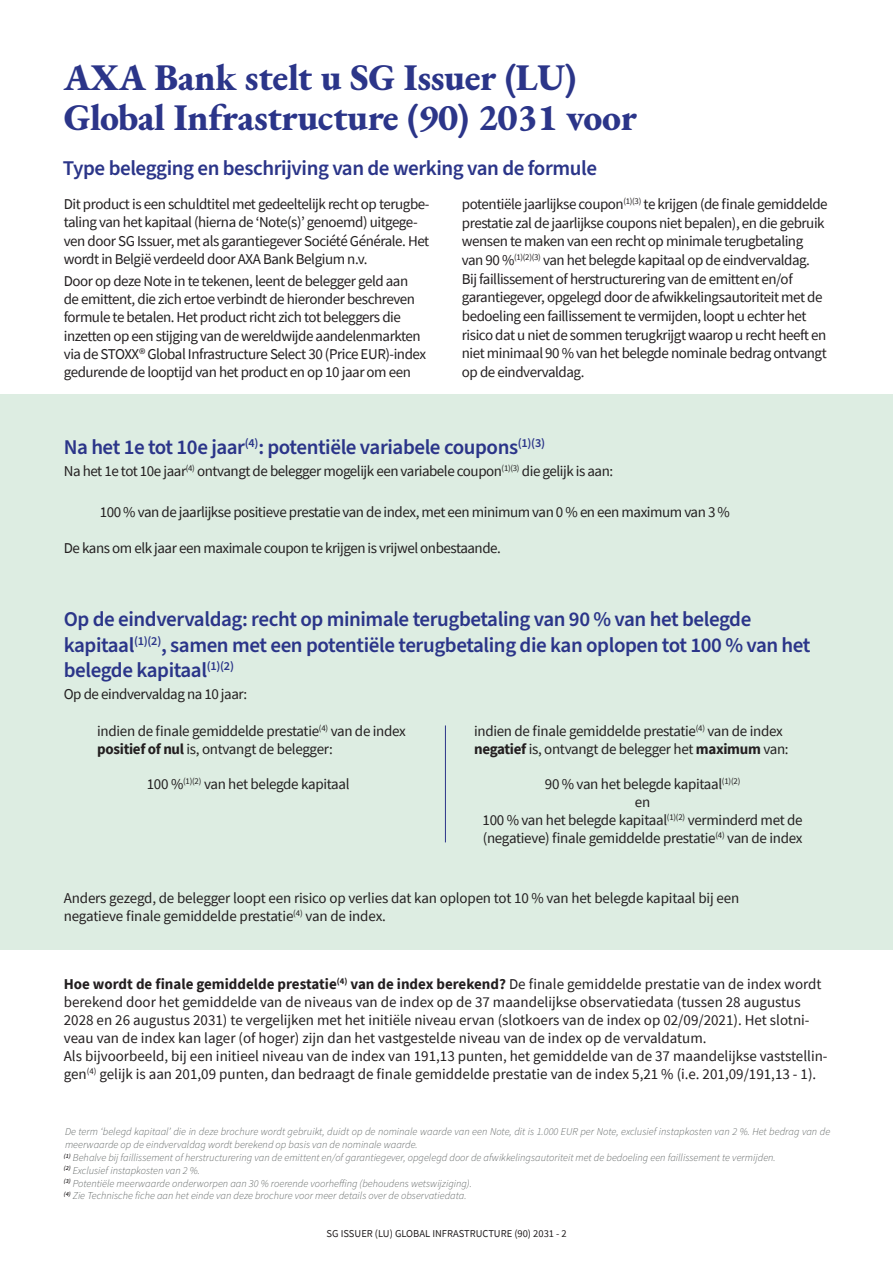
<style>
.page{position:relative;width:893px;height:1263px;background:#fff}
.page>*{position:absolute;margin:0;border:0;box-sizing:border-box;transform-origin:0 0}
.t1{font:800 37.5px/40.5px "EB Garamond";letter-spacing:-.01em;color:#2b3589}
.t2{font:600 21px/25.2px "Source Sans Pro";letter-spacing:-.02em;color:#2b3589}
.t3{font:15px/18.6px "Source Sans Pro";letter-spacing:-.03em;color:#231f20}
.t4{font:15px/18px "Source Sans Pro";color:#231f20}
.t5{font:15px/18px "Source Sans Pro";letter-spacing:-.01em;color:#231f20}
.t6{font:italic 10.5px/12.8px "Source Sans Variable";color:#606564}
.t7{font:10.5px "Source Sans Pro";color:#231f20}
.s1{font-weight:700}
</style>
<div class="page">
<div style="left:0;top:394px;width:893px;height:556px;background:#ddede2"></div>
<hr style="left:445px;top:725px;width:1px;height:117px;background:#2b3589">
<h1 class="t1" style="left:64px;top:56px;width:575px">AXA Bank stelt u SG Issuer (LU)<br>Global Infrastructure (90) 2031 voor</h1>
<h2 class="t2" style="left:63px;top:156px;width:536px">Type belegging en beschrijving van de werking van de formule</h2>
<p class="t3" style="left:64px;top:195px;width:367px;line-height:18.1px">Dit product is een schuldtitel met gedeeltelijk recht op terugbe&shy;taling van het kapitaal (hierna de ‘Note(s)’ genoemd) uitgege&shy;ven door SG Issuer, met als garantiegever Société Générale. Het wordt in België verdeeld door AXA Bank Belgium n.v.</p>
<p class="t3" style="left:64px;top:272px;width:364px;line-height:18.1px">Door op deze Note in te tekenen, leent de belegger geld aan de emittent, die zich ertoe verbindt de hieronder beschreven formule te betalen. Het product richt zich tot beleggers die inzetten op een stijging van de wereldwijde aandelenmarkten via de STOXX® Global Infrastructure Select 30 (Price EUR)-index gedurende de looptijd van het product en op 10 jaar om een</p>
<p class="t3" style="left:462px;top:195px;width:367px">potentiële jaarlijkse coupon<sup>(1)(3)</sup> te krijgen (de finale gemiddelde prestatie zal de jaarlijkse coupons niet bepalen), en die gebruik wensen te maken van een recht op minimale terugbetaling van 90 %<sup>(1)(2)(3)</sup> van het belegde kapitaal op de eindvervaldag.<br>Bij faillissement of herstructurering van de emittent en/of garantiegever, opgelegd door de afwikkelingsautoriteit met de bedoeling een faillissement te vermijden, loopt u echter het risico dat u niet de sommen terugkrijgt waarop u recht heeft en niet minimaal 90 % van het belegde nominale bedrag ontvangt op de eindvervaldag.</p>
<h2 class="t2" style="left:64px;top:435px;width:483px">Na het 1e tot 10e jaar<sup>(4)</sup>: potentiële variabele coupons<sup>(1)(3)</sup></h2>
<p class="t3" style="left:64px;top:462px;width:551px">Na het 1e tot 10e jaar<sup>(4)</sup> ontvangt de belegger mogelijk een variabele coupon<sup>(1)(3)</sup> die gelijk is aan:</p>
<p class="t3" style="left:100px;top:502px;width:632px">100 % van de jaarlijkse positieve prestatie van de index, met een minimum van 0 % en een maximum van 3 %</p>
<p class="t3" style="left:64px;top:538px;width:439px">De kans om elk jaar een maximale coupon te krijgen is vrijwel onbestaande.</p>
<h2 class="t2" style="left:64px;top:607px;width:748px">Op de eindvervaldag: recht op minimale terugbetaling van 90 % van het belegde kapitaal<sup>(1)(2)</sup>, samen met een potentiële terugbetaling die kan oplopen tot 100 % van het belegde kapitaal<sup>(1)(2)</sup></h2>
<p class="t3" style="left:64px;top:685px;width:185px">Op de eindvervaldag na 10 jaar:</p>
<p class="t3" style="left:97px;top:721px;width:310px;line-height:18px">indien de finale gemiddelde prestatie<sup>(4)</sup> van de index <span class="s1">positief of nul</span> is, ontvangt de belegger:</p>
<p class="t3" style="left:474px;top:722px;width:316px;line-height:18px">indien de finale gemiddelde prestatie<sup>(4)</sup> van de index <span class="s1">negatief</span> is, ontvangt de belegger het <span class="s1">maximum</span> van:</p>
<p class="t3" style="left:147px;top:775px;width:204px">100 %<sup>(1)(2)</sup> van het belegde kapitaal</p>
<p class="t3" style="left:483px;top:775px;width:321px;line-height:18px;text-align:center">90 % van het belegde kapitaal<sup>(1)(2)<br></sup>en<br>100 % van het belegde kapitaal<sup>(1)(2)</sup> verminderd met de (negatieve) finale gemiddelde prestatie<sup>(4)</sup> van de index</p>
<p class="t5" style="left:64px;top:889px;width:677px">Anders gezegd, de belegger loopt een risico op verlies dat kan oplopen tot 10 % van het belegde kapitaal bij een negatieve finale gemiddelde prestatie<sup>(4)</sup> van de index.</p>
<p class="t4" style="left:64px;top:975px;width:765px"><span class="s1">Hoe wordt de finale gemiddelde prestatie</span><sup>(4)</sup> <span class="s1">van de index berekend?</span> De finale gemiddelde prestatie van de index wordt berekend door het gemiddelde van de niveaus van de index op de 37 maandelijkse observatiedata (tussen 28 augustus 2028 en 26 augustus 2031) te vergelijken met het initiële niveau ervan (slotkoers van de index op 02/09/2021). Het slotni&shy;veau van de index kan lager (of hoger) zijn dan het vastgestelde niveau van de index op de vervaldatum.<br>Als bijvoorbeeld, bij een initieel niveau van de index van 191,13 punten, het gemiddelde van de 37 maandelijkse vaststellin&shy;gen<sup>(4)</sup> gelijk is aan 201,09 punten, dan bedraagt de finale gemiddelde prestatie van de index 5,21 % (i.e. 201,09/191,13 - 1).</p>
<p class="t6" style="left:65px;top:1125px;width:767px">De term ‘belegd kapitaal’ die in deze brochure wordt gebruikt, duidt op de nominale waarde van een Note, dit is 1.000 EUR per Note, exclusief instapkosten van 2 %. Het bedrag van de meerwaarde op de eindvervaldag wordt berekend op basis van de nominale waarde.</p>
<p class="t6" style="left:64px;top:1151px;width:714px"><sup>(1)</sup> Behalve bij faillissement of herstructurering van de emittent en/of garantiegever, opgelegd door de afwikkelingsautoriteit met de bedoeling een faillissement te vermijden. <sup>(2)</sup> Exclusief instapkosten van 2 %.<br><sup>(3)</sup> Potentiële meerwaarde onderworpen aan 30 % roerende voorheffing (behoudens wetswijziging).<br><sup>(4)</sup> Zie Technische fiche aan het einde van deze brochure voor meer details over de observatiedata.</p>
<p class="t7" style="left:327px;top:1226px;width:242px">SG ISSUER (LU) GLOBAL INFRASTRUCTURE (90) 2031 - 2</p>
</div>
